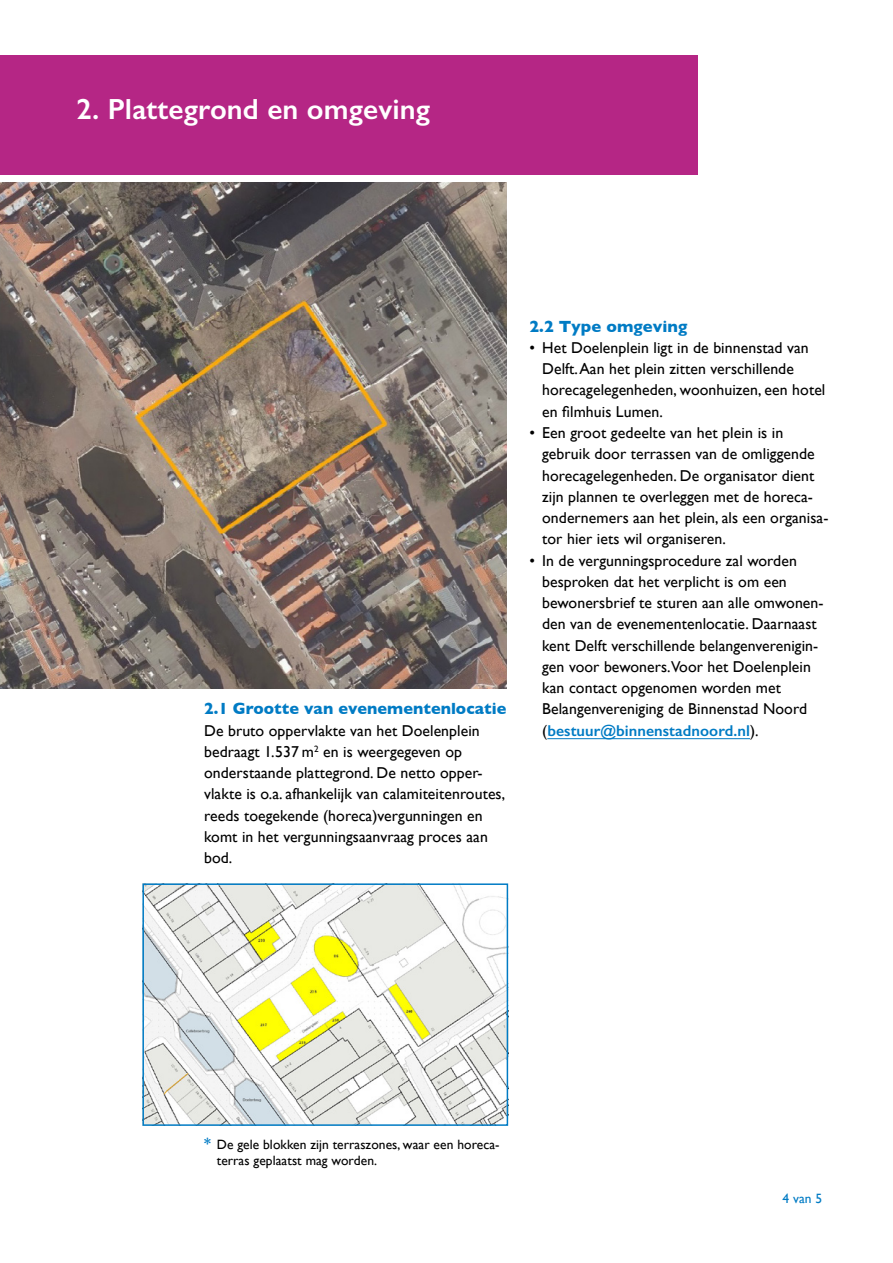
<style>
.page{position:relative;width:893px;height:1263px;background:#fff}
.page>*{position:absolute;margin:0;border:0;box-sizing:border-box;transform-origin:0 0}
._12_-_H2{font:600 29.25px "Gill Sans";letter-spacing:.005em;color:#fff}
._5_-_Tussenkop{font:700 16.5px "Gill Sans";letter-spacing:.005em;color:#007bc4}
._7_-_Broodtekst{font:15.75px/21.3px "Gill Sans";letter-spacing:.005em;color:#000}
._7_-_Broodtekst-2{font:13.5px/16.5px "Gill Sans";letter-spacing:.005em;color:#000}
.t1{font:13.5px "Gill Sans";color:#007bc4}
.s1{font-weight:600;color:#007bc4}
.s2{font-weight:600;font-size:15.75px;color:#007bc4}
</style>
<div class="page">
<div style="left:0;top:55px;width:697px;height:119px;background:#b52685"></div>
<hr style="left:547px;top:738px;width:203px;height:1px;background:#007bc4">
<img style="left:0;top:183px;width:506px;height:506px">
<img style="left:145px;top:886px;width:360px;height:237px">
<div style="left:142px;top:883px;width:366px;height:243px;border:2px solid #007bc4"></div>
<h2 class="_12_-_H2" style="left:77px;top:91px;width:355px">2. Plattegrond en omgeving</h2>
<h3 class="_5_-_Tussenkop" style="left:204px;top:696px;width:304px">2.1 Grootte van evenementenlocatie</h3>
<p class="_7_-_Broodtekst" style="left:204px;top:719px;width:303px">De bruto oppervlakte van het Doelenplein bedraagt 1.537 m<sup>2</sup> en is weergegeven op onderstaande plattegrond. De netto opper&shy;vlakte is o.a. afhankelijk van calamiteitenroutes, reeds toegekende (horeca)vergunningen en komt in het vergunningsaanvraag proces aan bod.</p>
<h3 class="_5_-_Tussenkop" style="left:529px;top:313px;width:159px">2.2 Type omgeving</h3>
<p class="_7_-_Broodtekst" style="left:542px;top:337px;width:285px;text-indent:-13px">• Het Doelenplein ligt in de binnenstad van Delft. Aan het plein zitten verschillende horecagelegenheden, woonhuizen, een hotel en filmhuis Lumen.</p>
<p class="_7_-_Broodtekst" style="left:542px;top:422px;width:288px;text-indent:-13px">• Een groot gedeelte van het plein is in gebruik door terrassen van de omliggende horecagelegenheden. De organisator dient zijn plannen te overleggen met de horeca&shy;ondernemers aan het plein, als een organisa&shy;tor hier iets wil organiseren.</p>
<p class="_7_-_Broodtekst" style="left:542px;top:549px;width:283px;text-indent:-13px">• In de vergunningsprocedure zal worden besproken dat het verplicht is om een bewonersbrief te sturen aan alle omwonen&shy;den van de evenementenlocatie. Daarnaast kent Delft verschillende belangenverenigin&shy;gen voor bewoners.Voor het Doelenplein kan contact opgenomen worden met Belangenvereniging de Binnenstad Noord (<span class="s1">bestuur@binnenstadnoord.nl</span>).</p>
<p class="_7_-_Broodtekst-2" style="left:217px;top:1135px;width:284px;text-indent:-13px"><span class="s2">*</span> De gele blokken zijn terraszones, waar een horeca&shy;terras geplaatst mag worden.</p>
<p class="t1" style="left:782px;top:1191px;width:41px">4 van 5</p>
</div>
